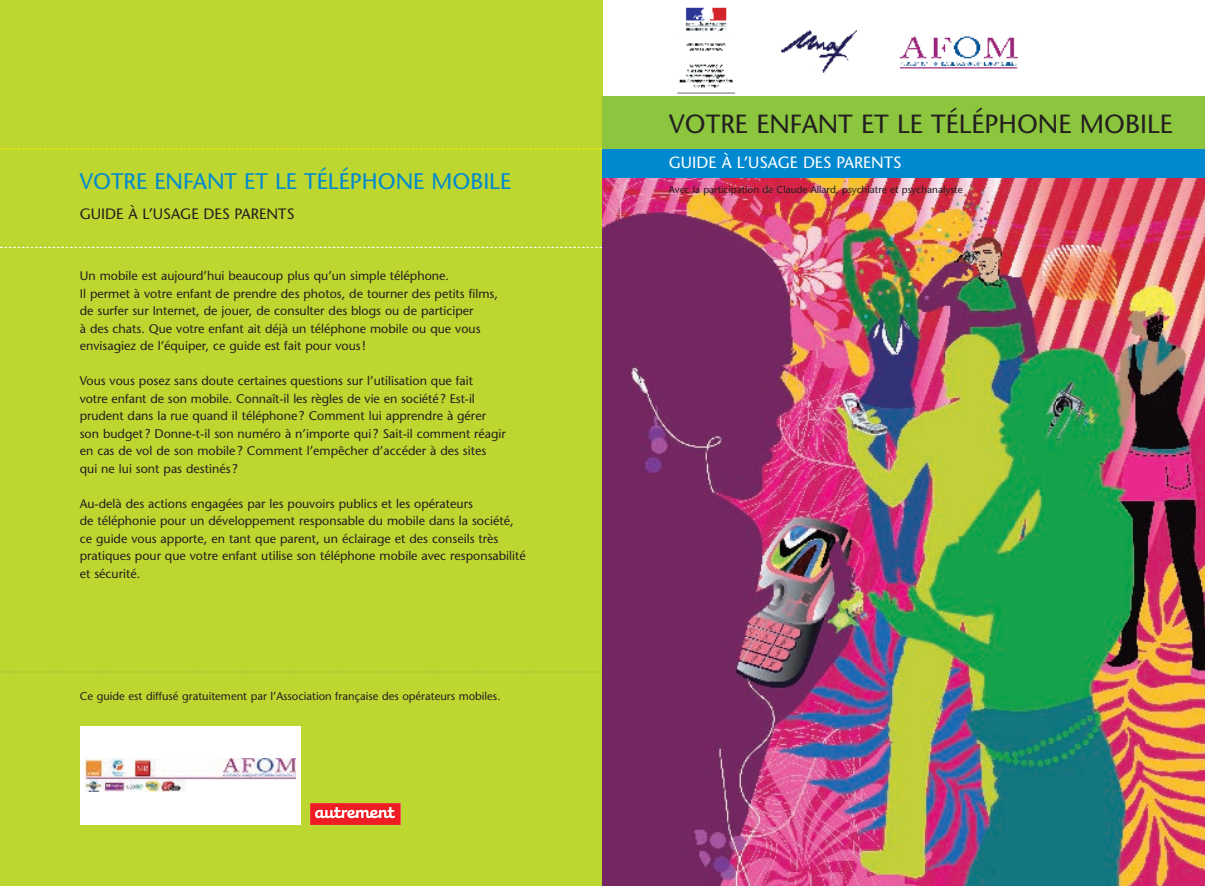
<style>
.page{position:relative;width:1205px;height:886px;background:#fff}
.page>*{position:absolute;margin:0;border:0;box-sizing:border-box;transform-origin:0 0}
.t1{font:26.25px "Stone Sans";color:#231f20}
.t2{font:22.5px "Stone Sans";color:#0089cf}
.t3{font:16.25px "Stone Sans";color:#fff}
.t4{font:15px "Stone Sans";color:#231f20}
.t5{font:12.5px/17.5px "Stone Sans";color:#231f20}
.t6{font:11.25px "Stone Sans";color:#231f20}
.t7{font:10px "Stone Sans";color:#231f20}
</style>
<div class="page">
<div style="left:0;top:0;width:602px;height:886px;background:#bed630"></div>
<div style="left:80px;top:726px;width:221px;height:99px;background:#fff"></div>
<img style="left:85px;top:759px;width:211px;height:33px">
<svg style="left:0;top:247px;width:602px;height:1px"></svg>
<svg style="left:0;top:671px;width:601px;height:1px"></svg>
<svg style="left:0;top:148px;width:602px;height:1px"></svg>
<svg style="left:310px;top:803px;width:91px;height:22px"></svg>
<img style="left:899px;top:36px;width:119px;height:33px">
<img style="left:602px;top:178px;width:603px;height:708px">
<div style="left:602px;top:96px;width:603px;height:81px;background:#8bc63e"></div>
<div style="left:602px;top:149px;width:603px;height:29px;background:#0089cf"></div>
<img style="left:677px;top:7px;width:58px;height:87px">
<img style="left:781px;top:30px;width:75px;height:42px">
<h2 class="t2" style="left:80px;top:172px;width:433px">VOTRE ENFANT ET LE TÉLÉPHONE MOBILE</h2>
<p class="t4" style="left:80px;top:208px;width:216px">GUIDE À L’USAGE DES PARENTS</p>
<p class="t5" style="left:80px;top:269px;width:420px">Un mobile est aujourd’hui beaucoup plus qu’un simple téléphone.<br>Il permet à votre enfant de prendre des photos, de tourner des petits films, de surfer sur Internet, de jouer, de consulter des blogs ou de participer<br>à des chats. Que votre enfant ait déjà un téléphone mobile ou que vous envisagiez de l’équiper, ce guide est fait pour vous!</p>
<p class="t5" style="left:80px;top:374px;width:428px">Vous vous posez sans doute certaines questions sur l’utilisation que fait<br>votre enfant de son mobile. Connaît-il les règles de vie en société? Est-il prudent dans la rue quand il téléphone? Comment lui apprendre à gérer son budget? Donne-t-il son numéro à n’importe qui? Sait-il comment réagir en cas de vol de son mobile? Comment l’empêcher d’accéder à des sites qui ne lui sont pas destinés?</p>
<p class="t5" style="left:80px;top:496px;width:447px">Au-delà des actions engagées par les pouvoirs publics et les opérateurs<br>de téléphonie pour un développement responsable du mobile dans la société, ce guide vous apporte, en tant que parent, un éclairage et des conseils très pratiques pour que votre enfant utilise son téléphone mobile avec responsabilité et sécurité.</p>
<p class="t6" style="left:80px;top:692px;width:422px">Ce guide est diffusé gratuitement par l’Association française des opérateurs mobiles.</p>
<h1 class="t1" style="left:669px;top:113px;width:505px">VOTRE ENFANT ET LE TÉLÉPHONE MOBILE</h1>
<h3 class="t3" style="left:669px;top:156px;width:234px">GUIDE À L’USAGE DES PARENTS</h3>
<p class="t7" style="left:669px;top:185px;width:295px">Avec la participation de Claude Allard, psychiatre et psychanalyste</p>
</div>
